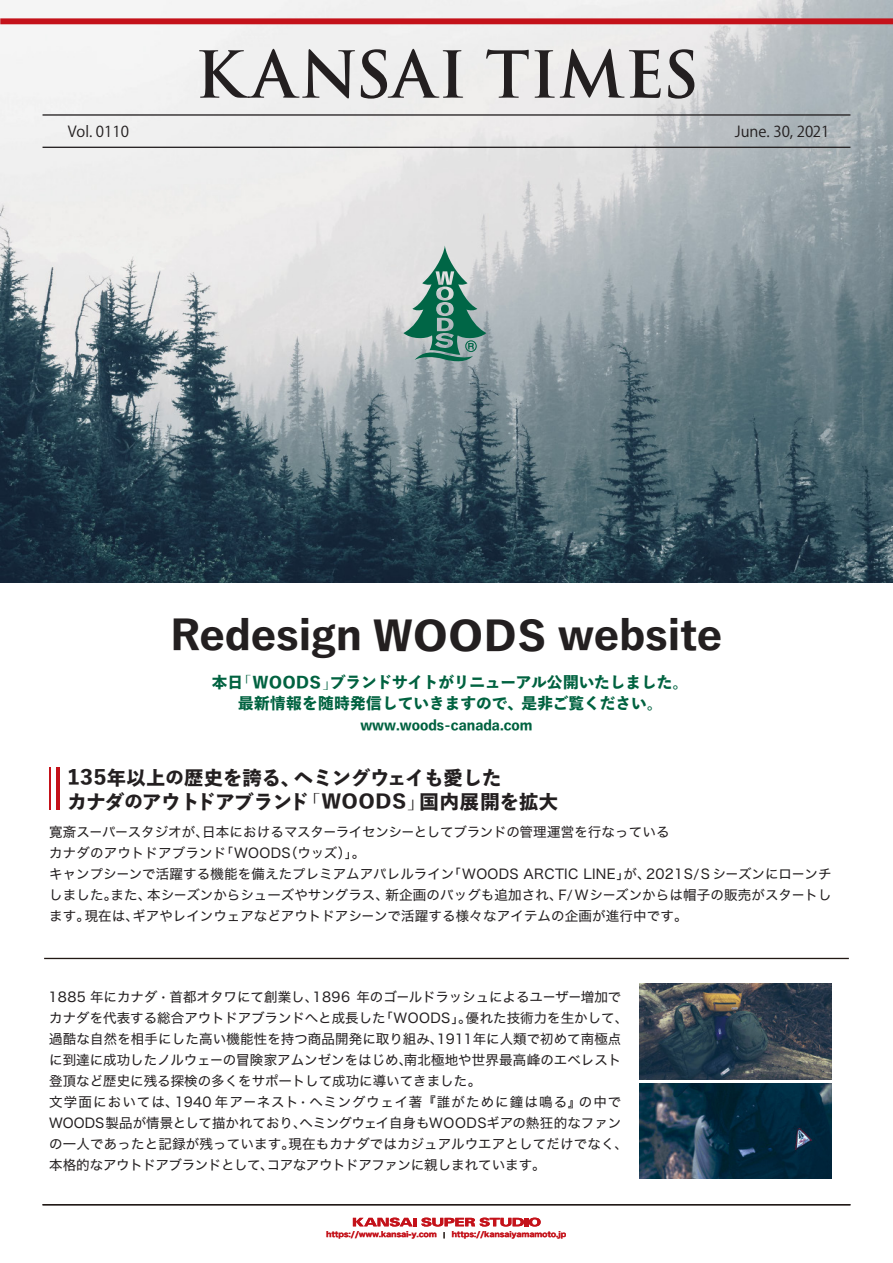
<style>
.page{position:relative;width:893px;height:1263px;background:#fff}
.page>*{position:absolute;margin:0;border:0;box-sizing:border-box;transform-origin:0 0}
.t1{font:800 37.95px "Yu Go Std N";letter-spacing:.01em;color:#231f20}
.t2{font:800 19.35px/24px "Yu Go Std N";letter-spacing:-.01em;color:#231f20}
.t3{font:800 15.6px/20.9px "Yu Go Std N";color:#006240;text-align:center}
.t4{font:15px "Koz Go Pr 6 N";color:#231f20}
.t5{font:13.5px/21px "Hira Kaku Std W4";color:#231f20}
.t6{font:800 13.05px "Yu Go Std N";color:#006240}
.t7{font:7.5px "Hiragino Sans W7";color:#c4121a}
.s1{font-size:37.8px}
.s2{font-size:15.15px}
.s3{font-size:9.45px}
.s4{font-size:18.9px}
.s5{font-size:18.3px}
.s6{font-size:18.15px}
.s7{font-size:11.55px}
.s8{font-size:12px}
.s9{font-size:13.2px}
</style>
<div class="page">
<hr style="left:57px;top:768px;width:3px;height:42px;background:#c4121a">
<hr style="left:49px;top:768px;width:2px;height:42px;background:#c4121a">
<img style="left:0;top:0;width:893px;height:582px">
<hr style="left:44px;top:958px;width:805px;height:1px;background:#211814">
<img style="left:640px;top:984px;width:191px;height:95px">
<img style="left:640px;top:1083px;width:191px;height:96px">
<svg style="left:403px;top:245px;width:83px;height:118px;background:#84a9a0"></svg>
<svg style="left:199px;top:49px;width:156px;height:49px"></svg>
<svg style="left:361px;top:49px;width:102px;height:50px;background:#b0afaf"></svg>
<svg style="left:486px;top:49px;width:175px;height:49px;background:#b1afaf"></svg>
<svg style="left:668px;top:49px;width:26px;height:50px"></svg>
<hr style="left:43px;top:147px;width:807px;height:1px;background:#231f20">
<hr style="left:43px;top:114px;width:807px;height:2px;background:#231f20">
<hr style="left:43px;top:1204px;width:807px;height:1px;background:#211814">
<svg style="left:353px;top:1217px;width:188px;height:9px"></svg>
<svg style="left:726px;top:1168px;width:125px;height:38px"></svg>
<div style="left:0;top:18px;width:893px;height:6px;background:#c4121a"></div>
<svg style="left:42px;top:1204px;width:46px;height:2px"></svg>
<p class="t4" style="left:68px;top:123px;width:63px">Vol. 0110</p>
<p class="t4" style="left:735px;top:123px;width:96px">June. 30, 2021</p>
<h1 class="t1" style="left:171px;top:604px;width:553px">Redesign W<span class="s1">OO</span>DS website</h1>
<p class="t3" style="left:212px;top:672px;width:478px">本日<sup>「</sup><span class="s2">WOODS</span> <span class="s3">」</span>ブランドサイトがリニューアル公開いたしました。最新情報を随時発信していきますので、是非ご覧ください。</p>
<p class="t6" style="left:360px;top:715px;width:174px">www.woods-canada.com</p>
<h2 class="t2" style="left:67px;top:765px;width:492px"><span class="s4">135</span>年以上<span class="s5">の</span>歴史を誇る、ヘミングウェイも愛した<br>カナダ<span class="s5">の</span>アウトドアブランド<sup>「</sup><span class="s6">WOODS</span><span class="s7">」</span>国内展開を拡大</h2>
<p class="t5" style="left:49px;top:822px;width:784px">寛斎スーパースタジオが、日本におけるマスターライセンシーとしてブランドの管理運営を行なっている<br>カナダのアウトドアブランド「WOODS（ウッズ）」。<br>キャンプシーンで活躍する機能を備えたプレミアムアパレルライン「WOODS ARCTIC LINE」が、2021S<span class="s8">/</span>S シーズンにローンチしました。また、本シーズンからシューズやサングラス、新企画のバッグも追加され、F<span class="s8">/</span> Wシーズンからは帽子の販売がスタートします。現在は、ギアやレインウェアなどアウトドアシーンで活躍する様々なアイテムの企画が進行中です。</p>
<p class="t5" style="left:48px;top:987px;width:581px">1885 年にカナダ<span class="s8">・</span>首都オタワにて創業し、1896 年のゴールドラッシュによるユーザー増加でカナダを代表する総合アウトドアブランドへと成長した「WOODS」。<span class="s9">優</span>れた技術力を生かして、過酷な自然を相手にした高い機能性を持つ商品開発に取り組み、1911年に人類で初めて南極点に到達に成功したノルウェーの冒険家アムンゼンをはじめ、南北極地や世界最高峰のエベレスト登頂など歴史に残る探検の多くをサポートして成功に導いてきました。<br>文学面においては、1940 年アーネスト<span class="s8">・</span>ヘミングウェイ著『誰がために鐘は鳴る』の中でWOODS製品が情景として描かれており、ヘミングウェイ自身もWOODSギアの熱狂的なファンの一人であったと記録が残っています。現在もカナダではカジュアルウエアとしてだけでなく、本格的なアウトドアブランドとして、コアなアウトドアファンに親しまれています。</p>
<p class="t7" style="left:326px;top:1229px;width:241px">https://www.kansai-y.com　　https://kansaiyamamoto.jp</p>
</div>
